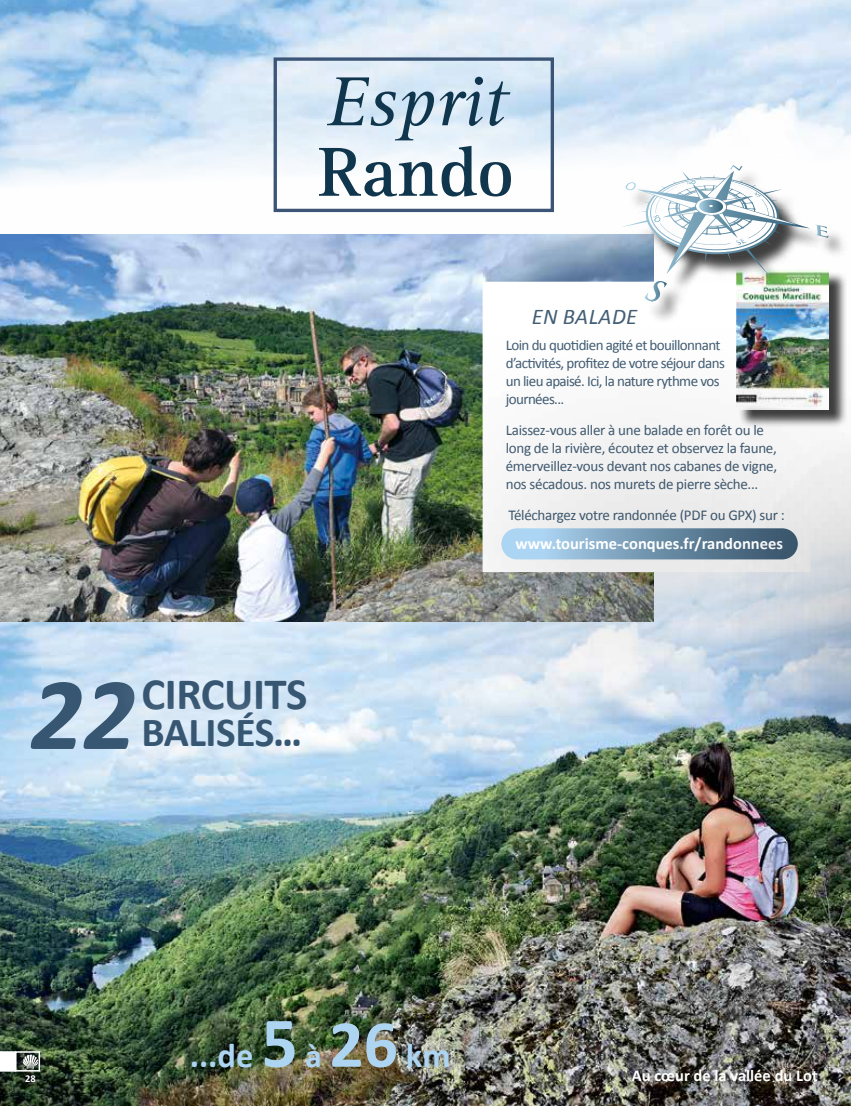
<style>
.page{position:relative;width:851px;height:1106px;background:#fff}
.page>*{position:absolute;margin:0;border:0;box-sizing:border-box;transform-origin:0 0}
.t1{font:italic 700 103.95px "Calibri";color:#375672}
.t2{font:italic 71.7px "Rotis Serif";color:#10364e}
.t3{font:700 71.7px "Rotis Serif";color:#10364e}
.t4{font:700 45px "Calibri";letter-spacing:-.01em;color:#375672}
.t5{font:700 41.4px "Calibri";letter-spacing:-.01em;color:#375672}
.t6{font:700 34.65px "Calibri";color:#add5f1}
.t7{font:italic 22.5px "Calibri";letter-spacing:.02em;color:#435e75}
.t8{font:700 16.5px "Calibri";color:#fff}
.t9{font:15px/18px "Calibri";letter-spacing:-.02em;color:#435e75}
.t10{font:15px/18px "Calibri";letter-spacing:-.04em;color:#435e75}
.t11{font:700 10.5px "Calibri";color:#fff}
.s1{font-size:72px}
.s2{font-size:33.15px}
.s3{font-size:67.65px}
</style>
<div class="page">
<img style="left:0;top:0;width:850px;height:185px">
<div style="left:172px;top:0;width:483px;height:313px;background:#fff;opacity:.75"></div>
<div style="left:273px;top:57px;width:281px;height:155px;border:3px solid #3c5576"></div>
<img style="left:0;top:621px;width:850px;height:485px">
<img style="left:0;top:234px;width:627px;height:387px">
<div style="left:0;top:593px;width:220px;height:247px;background:#fff;opacity:.75"></div>
<div style="left:107px;top:642px;width:235px;height:104px;background:#fff;opacity:.75"></div>
<div style="left:117px;top:687px;width:208px;height:86px;background:#fff;opacity:.75"></div>
<div style="left:15px;top:1051px;width:25px;height:20px;border:2px solid #fff"></div>
<svg style="left:0;top:1051px;width:16px;height:20px"></svg>
<svg style="left:23px;top:1054px;width:15px;height:14px"></svg>
<div style="left:484px;top:284px;width:324px;height:286px;background:#fff"></div>
<img style="left:736px;top:323px;width:92px;height:5px">
<div style="left:325px;top:328px;width:525px;height:432px;background:#000;opacity:.75"></div>
<svg style="left:501px;top:528px;width:296px;height:31px;background:#8bb0cb"></svg>
<div style="left:627px;top:169px;width:221px;height:154px;background:#000;opacity:.75"></div>
<svg style="left:644px;top:281px;width:23px;height:21px"></svg>
<svg style="left:815px;top:224px;width:13px;height:14px"></svg>
<svg style="left:622px;top:165px;width:173px;height:109px"></svg>
<img style="left:695px;top:389px;width:155px;height:512px">
<img style="left:727px;top:419px;width:123px;height:450px">
<h2 class="t2" style="left:326px;top:61px;width:181px">Esprit</h2>
<h2 class="t3" style="left:318px;top:130px;width:197px">Rando</h2>
<h1 class="t1" style="left:30px;top:648px;width:107px">22</h1>
<h3 class="t4" style="left:141px;top:665px;width:167px">CIRCUITS</h3>
<h3 class="t5" style="left:141px;top:706px;width:162px">BALISÉS...</h3>
<h3 class="t7" style="left:531px;top:301px;width:107px">EN BALADE</h3>
<p class="t10" style="left:505px;top:335px;width:221px">Loin du quotidien agité et bouillonnant d’activités, profitez de votre séjour dans un lieu apaisé. Ici, la nature rythme vos journées...</p>
<p class="t9" style="left:505px;top:420px;width:273px">Laissez-vous aller à une balade en forêt ou le long de la rivière, écoutez et observez la faune, émerveillez-vous devant nos cabanes de vigne, nos sécadous. nos murets de pierre sèche...</p>
<p class="t9" style="left:508px;top:505px;width:278px">Téléchargez votre randonnée (PDF ou GPX) sur :</p>
<p class="t8" style="left:515px;top:533px;width:269px">www.tourisme-conques.fr/randonnees</p>
<h3 class="t6" style="left:190px;top:1033px;width:262px">...de <span class="s1">5</span> <span class="s2">à</span> <span class="s3">26</span> km</h3>
<p class="t11" style="left:25px;top:1071px;width:12px">28</p>
<p class="t8" style="left:631px;top:1065px;width:187px">Au cœur de la vallée du Lot</p>
</div>
